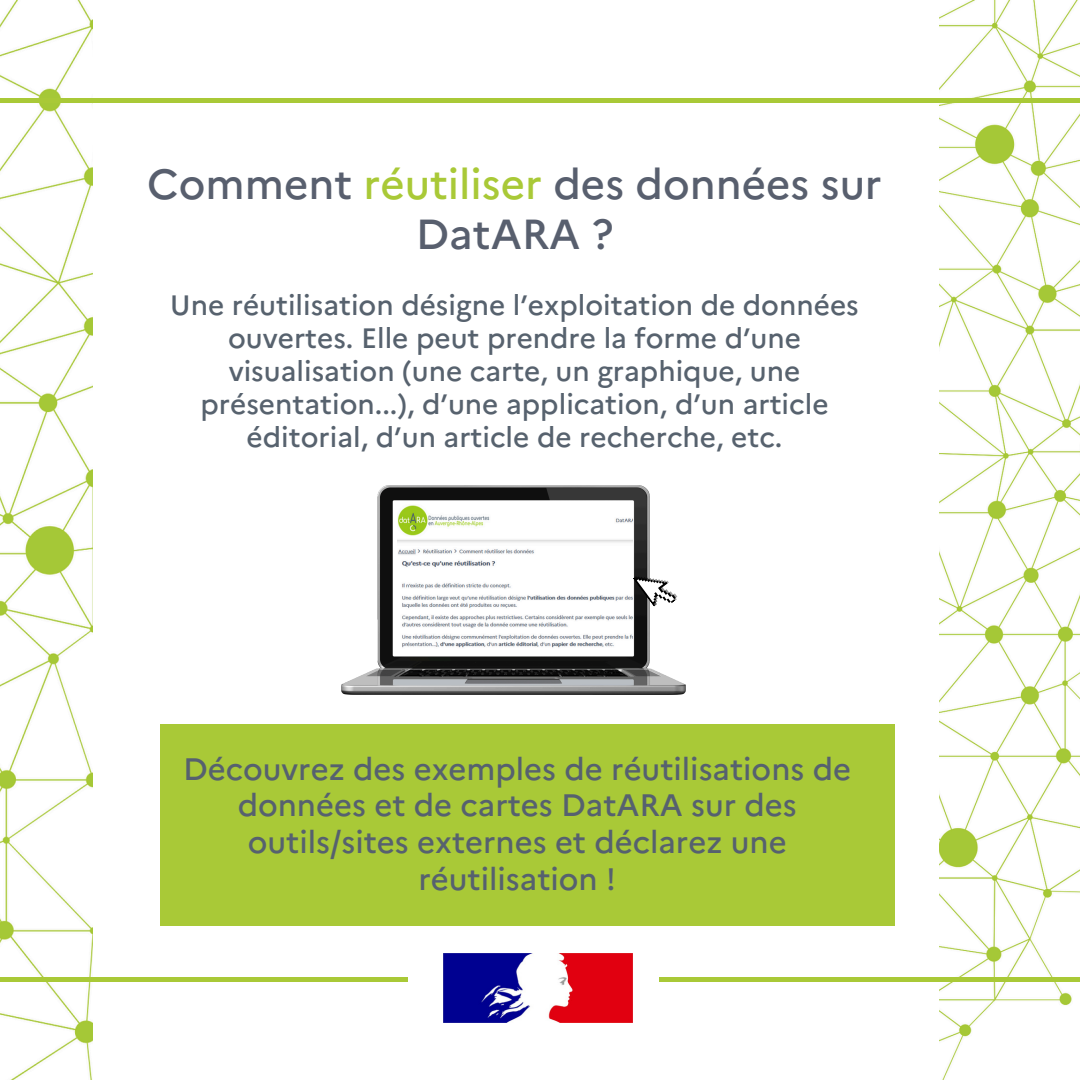
<style>
.page{position:relative;width:1080px;height:1080px;background:#fff}
.page>*{position:absolute;margin:0;border:0;box-sizing:border-box;transform-origin:0 0}
.t1{font:500 42px/50.2px "Marianne";color:#585f6e;text-align:center}
.t2{font:500 31px/36.8px "Marianne";color:#56616f;text-align:center}
.t3{font:500 28px/33px "Marianne";color:#57626e;text-align:center}
.s1{color:#a9c937}
</style>
<div class="page">
<img style="left:0;top:0;width:93px;height:1080px">
<img style="left:939px;top:0;width:141px;height:1080px">
<img style="left:444px;top:954px;width:189px;height:69px">
<hr style="left:0;top:98px;width:1080px;height:4px;background:#a9c937">
<hr style="left:0;top:978px;width:408px;height:4px;background:#a9c937">
<hr style="left:660px;top:978px;width:420px;height:4px;background:#a9c937">
<div style="left:160px;top:724px;width:734px;height:201px;background:#a9c937"></div>
<img style="left:342px;top:486px;width:343px;height:209px">
<svg style="left:633px;top:562px;width:47px;height:51px"></svg>
<img style="left:398px;top:504px;width:234px;height:150px">
<p class="t1" style="left:147px;top:159px;width:736px">Comment <span class="s1">réutiliser</span> des données sur<br>DatARA ?</p>
<p class="t3" style="left:170px;top:288px;width:690px">Une réutilisation désigne l’exploitation de données ouvertes. Elle peut prendre la forme d’une visualisation (une carte, un graphique, une présentation...), d’une application, d’un article éditorial, d’un article de recherche, etc.</p>
<h1 class="t2" style="left:183px;top:750px;width:669px">Découvrez des exemples de réutilisations de données et de cartes DatARA sur des outils/sites externes et déclarez une réutilisation !</h1>
</div>
